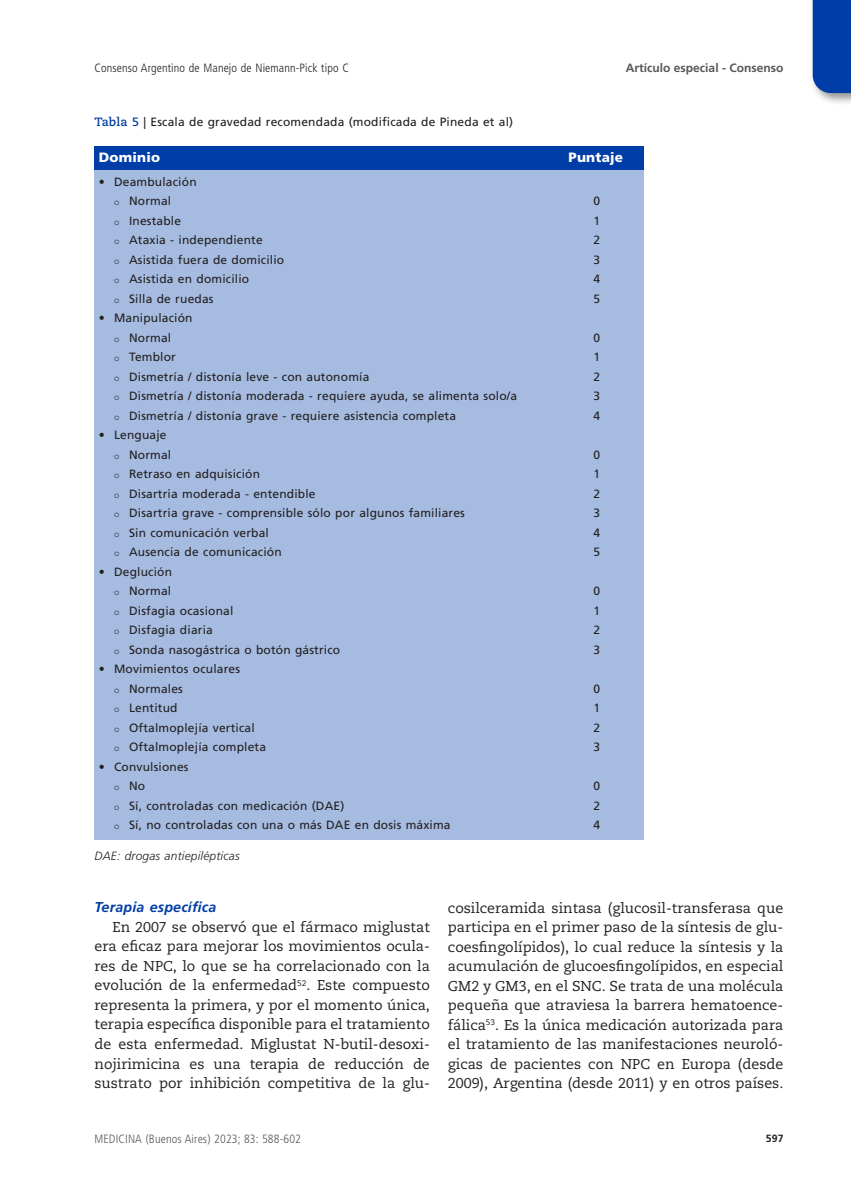
<style>
.page{position:relative;width:851px;height:1191px;background:#fff}
.page>*{position:absolute;margin:0;border:0;box-sizing:border-box;transform-origin:0 0}
.texto1{font:14.25px/19.5px "Caecilia LT Std";color:#231f20;text-align:justify}
.subtit-texto1{font:italic 700 14.25px "Frutiger LT Std";letter-spacing:.015em;color:#003da6}
.tablacab{font:900 13.5px "Frutiger LT Std";letter-spacing:.015em;color:#fff}
.tabla{font:12px "Frutiger LT Std";letter-spacing:.015em;color:#231f20}
.t1{font:300 condensed 12px "Frutiger LT Std";letter-spacing:.01em;color:#231f20}
.t2{font:300 condensed 12px "Frutiger LT Std";letter-spacing:.01em;color:#57585a}
.t3{font:700 12px "Frutiger LT Std";color:#57585a}
.epigrafe_pie{font:italic 300 12px "Frutiger LT Std";letter-spacing:.015em;color:#231f20}
.t4{font:700 10.5px "Frutiger LT Std";color:#231f20}
.s1{font-family:"Caecilia LT Std";font-weight:700;color:#003da6}
</style>
<div class="page">
<div style="left:808px;top:0;width:42px;height:105px;background:#231f20;opacity:.5"></div>
<div style="left:812px;top:0;width:38px;height:93px;background:#003da6"></div>
<div style="left:95px;top:170px;width:549px;height:670px;background:#a6bbe0"></div>
<div style="left:95px;top:147px;width:549px;height:23px;background:#003da6"></div>
<p class="t1" style="left:94px;top:61px;width:256px">Consenso Argentino de Manejo de Niemann-Pick tipo C</p>
<p class="t3" style="left:625px;top:61px;width:159px">Artículo especial - Consenso</p>
<p class="tabla" style="left:95px;top:115px;width:420px"><span class="s1">Tabla 5</span> | Escala de gravedad recomendada (modificada de Pineda et al)</p>
<p class="tablacab" style="left:99px;top:149px;width:63px">Dominio</p>
<p class="tablacab" style="left:568px;top:149px;width:56px">Puntaje</p>
<p class="tabla" style="left:99px;top:174px;width:99px">• Deambulación</p>
<p class="tabla" style="left:114px;top:194px;width:59px">○ Normal</p>
<p class="tabla" style="left:114px;top:213px;width:69px">○ Inestable</p>
<p class="tabla" style="left:114px;top:233px;width:150px">○ Ataxia - independiente</p>
<p class="tabla" style="left:114px;top:252px;width:172px">○ Asistida fuera de domicilio</p>
<p class="tabla" style="left:114px;top:272px;width:137px">○ Asistida en domicilio</p>
<p class="tabla" style="left:114px;top:291px;width:101px">○ Silla de ruedas</p>
<p class="tabla" style="left:99px;top:311px;width:95px">• Manipulación</p>
<p class="tabla" style="left:114px;top:330px;width:59px">○ Normal</p>
<p class="tabla" style="left:114px;top:350px;width:63px">○ Temblor</p>
<p class="tabla" style="left:114px;top:369px;width:257px">○ Dismetría / distonía leve - con autonomía</p>
<p class="tabla" style="left:114px;top:389px;width:404px">○ Dismetría / distonía moderada - requiere ayuda, se alimenta solo/a</p>
<p class="tabla" style="left:114px;top:408px;width:343px">○ Dismetría / distonía grave - requiere asistencia completa</p>
<p class="tabla" style="left:99px;top:428px;width:69px">• Lenguaje</p>
<p class="tabla" style="left:114px;top:447px;width:59px">○ Normal</p>
<p class="tabla" style="left:114px;top:467px;width:147px">○ Retraso en adquisición</p>
<p class="tabla" style="left:114px;top:486px;width:203px">○ Disartria moderada - entendible</p>
<p class="tabla" style="left:114px;top:506px;width:352px">○ Disartria grave - comprensible sólo por algunos familiares</p>
<p class="tabla" style="left:114px;top:525px;width:156px">○ Sin comunicación verbal</p>
<p class="tabla" style="left:114px;top:545px;width:169px">○ Ausencia de comunicación</p>
<p class="tabla" style="left:99px;top:564px;width:75px">• Deglución</p>
<p class="tabla" style="left:114px;top:584px;width:59px">○ Normal</p>
<p class="tabla" style="left:114px;top:603px;width:121px">○ Disfagia ocasional</p>
<p class="tabla" style="left:114px;top:623px;width:100px">○ Disfagia diaria</p>
<p class="tabla" style="left:114px;top:642px;width:228px">○ Sonda nasogástrica o botón gástrico</p>
<p class="tabla" style="left:99px;top:662px;width:143px">• Movimientos oculares</p>
<p class="tabla" style="left:114px;top:681px;width:70px">○ Normales</p>
<p class="tabla" style="left:114px;top:701px;width:65px">○ Lentitud</p>
<p class="tabla" style="left:114px;top:720px;width:142px">○ Oftalmoplejía vertical</p>
<p class="tabla" style="left:114px;top:740px;width:153px">○ Oftalmoplejía completa</p>
<p class="tabla" style="left:99px;top:759px;width:91px">• Convulsiones</p>
<p class="tabla" style="left:114px;top:779px;width:33px">○ No</p>
<p class="tabla" style="left:114px;top:798px;width:232px">○ Sí, controladas con medicación (DAE)</p>
<p class="tabla" style="left:114px;top:818px;width:338px">○ Sí, no controladas con una o más DAE en dosis máxima</p>
<p class="tabla" style="left:593px;top:194px;width:8px">0</p>
<p class="tabla" style="left:593px;top:213px;width:8px">1</p>
<p class="tabla" style="left:593px;top:233px;width:8px">2</p>
<p class="tabla" style="left:593px;top:252px;width:8px">3</p>
<p class="tabla" style="left:593px;top:272px;width:8px">4</p>
<p class="tabla" style="left:593px;top:291px;width:8px">5</p>
<p class="tabla" style="left:593px;top:330px;width:8px">0</p>
<p class="tabla" style="left:593px;top:350px;width:8px">1</p>
<p class="tabla" style="left:593px;top:369px;width:8px">2</p>
<p class="tabla" style="left:593px;top:389px;width:8px">3</p>
<p class="tabla" style="left:593px;top:408px;width:8px">4</p>
<p class="tabla" style="left:593px;top:447px;width:8px">0</p>
<p class="tabla" style="left:593px;top:467px;width:8px">1</p>
<p class="tabla" style="left:593px;top:486px;width:8px">2</p>
<p class="tabla" style="left:593px;top:506px;width:8px">3</p>
<p class="tabla" style="left:593px;top:525px;width:8px">4</p>
<p class="tabla" style="left:593px;top:545px;width:8px">5</p>
<p class="tabla" style="left:593px;top:584px;width:8px">0</p>
<p class="tabla" style="left:593px;top:603px;width:8px">1</p>
<p class="tabla" style="left:593px;top:623px;width:8px">2</p>
<p class="tabla" style="left:593px;top:642px;width:8px">3</p>
<p class="tabla" style="left:593px;top:681px;width:8px">0</p>
<p class="tabla" style="left:593px;top:701px;width:8px">1</p>
<p class="tabla" style="left:593px;top:720px;width:8px">2</p>
<p class="tabla" style="left:593px;top:740px;width:8px">3</p>
<p class="tabla" style="left:593px;top:779px;width:8px">0</p>
<p class="tabla" style="left:593px;top:798px;width:8px">2</p>
<p class="tabla" style="left:593px;top:818px;width:8px">4</p>
<p class="epigrafe_pie" style="left:95px;top:848px;width:147px">DAE: drogas antiepilépticas</p>
<p class="subtit-texto1" style="left:94px;top:899px;width:123px">Terapia específica</p>
<p class="texto1" style="left:94px;top:917px;width:337px;text-indent:18px">En 2007 se observó que el fármaco miglustat era eficaz para mejorar los movimientos ocula&shy;res de NPC, lo que se ha correlacionado con la evolución de la enfermedad<sup>52</sup>. Este compuesto representa la primera, y por el momento única, terapia específica disponible para el tratamiento de esta enfermedad. Miglustat N-butil-desoxi&shy;nojirimicina es una terapia de reducción de sustrato por inhibición competitiva de la glu-</p>
<p class="texto1" style="left:448px;top:898px;width:337px">cosilceramida sintasa (glucosil-transferasa que participa en el primer paso de la síntesis de glu&shy;coesfingolípidos), lo cual reduce la síntesis y la acumulación de glucoesfingolípidos, en especial GM2 y GM3, en el SNC. Se trata de una molécula pequeña que atraviesa la barrera hematoence&shy;fálica<sup>53</sup>. Es la única medicación autorizada para el tratamiento de las manifestaciones neuroló&shy;gicas de pacientes con NPC en Europa (desde 2009), Argentina (desde 2011) y en otros países.</p>
<p class="t2" style="left:94px;top:1132px;width:208px">MEDICINA (Buenos Aires) 2023; 83: 588-602</p>
<p class="t4" style="left:765px;top:1132px;width:19px">597</p>
</div>
